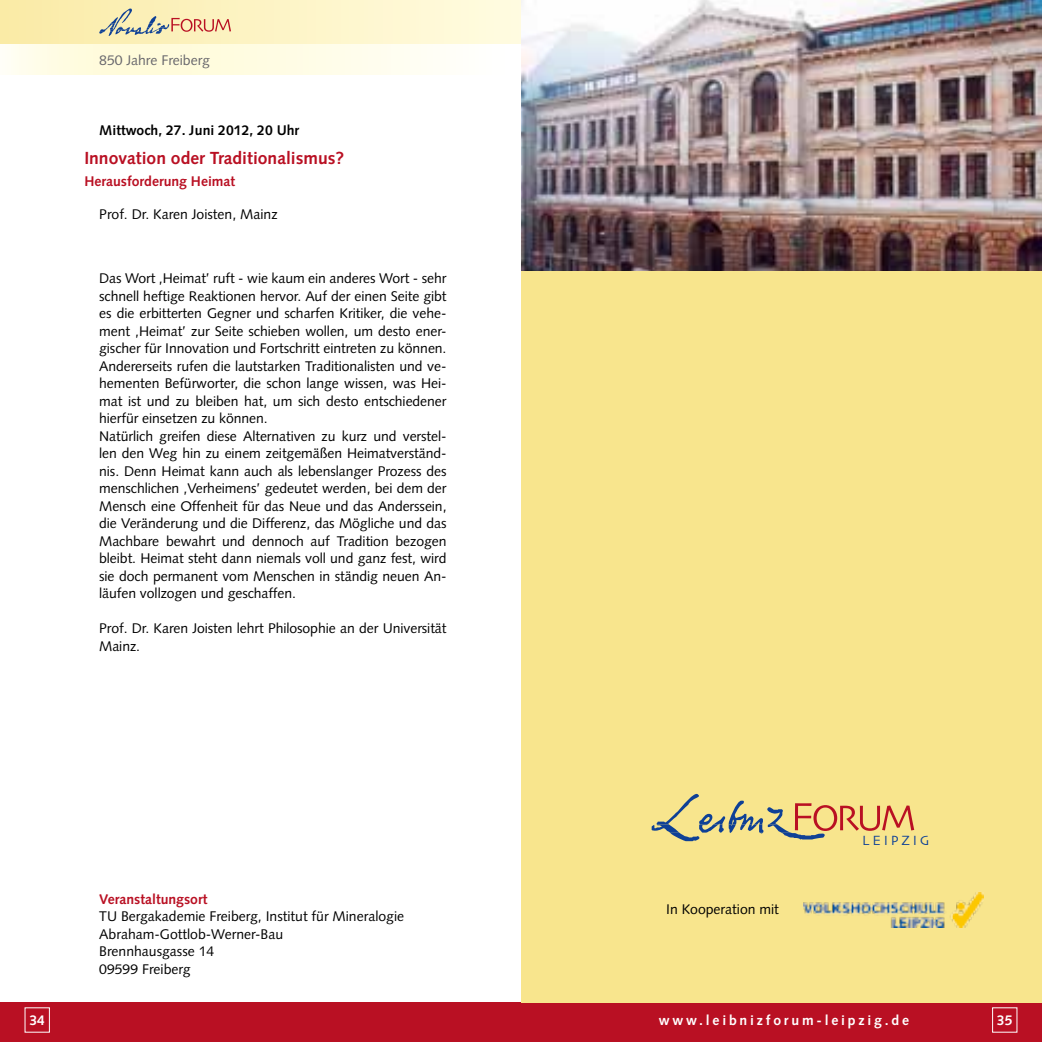
<style>
.page{position:relative;width:1042px;height:1042px;background:#fff}
.page>*{position:absolute;margin:0;border:0;box-sizing:border-box;transform-origin:0 0}
.t1{font:700 17.5px "Syntax";color:#b91023}
.t2{font:14px/17.5px "Syntax";letter-spacing:-.005em;color:#000}
.t3{font:700 14px "Syntax";color:#b91023}
.t4{font:700 14px "Syntax";letter-spacing:.2em;color:#fff}
.t5{font:700 14px "Syntax";color:#000}
.t6{font:14px "Syntax";color:#68676c}
.t7{font:14px "Skia";letter-spacing:.2em;color:#0e4096}
</style>
<div class="page">
<div style="left:521px;top:1002px;width:521px;height:40px;background:#b91023"></div>
<div style="left:0;top:1002px;width:521px;height:40px;background:#b91023"></div>
<div style="left:0;top:0;width:521px;height:45px;background:linear-gradient(to right,#faeba6,#fffce2)"></div>
<svg style="left:99px;top:9px;width:132px;height:27px;background:#e0d1ab"></svg>
<svg style="left:11px;top:45px;width:416px;height:29px;background:#fffce3"></svg>
<div style="left:521px;top:0;width:521px;height:1002px;background:#f8e58d"></div>
<img style="left:521px;top:0;width:521px;height:270px">
<svg style="left:651px;top:794px;width:263px;height:47px"></svg>
<img style="left:803px;top:892px;width:180px;height:36px">
<p class="t6" style="left:99px;top:52px;width:112px">850 Jahre Freiberg</p>
<p class="t5" style="left:99px;top:122px;width:201px">Mittwoch, 27. Juni 2012, 20 Uhr</p>
<p class="t1" style="left:84px;top:148px;width:261px">Innovation oder Traditionalismus?</p>
<p class="t3" style="left:84px;top:173px;width:152px">Herausforderung Heimat</p>
<p class="t2" style="left:99px;top:205px;width:180px">Prof. Dr. Karen Joisten, Mainz</p>
<p class="t2" style="left:99px;top:270px;width:349px">Das Wort ‚Heimat’ ruft - wie kaum ein anderes Wort - sehr schnell heftige Reaktionen hervor. Auf der einen Seite gibt es die erbitterten Gegner und scharfen Kritiker, die vehe&shy;ment ‚Heimat’ zur Seite schieben wollen, um desto ener&shy;gischer für Innovation und Fortschritt eintreten zu können.<br>Andererseits rufen die lautstarken Traditionalisten und ve&shy;hementen Befürworter, die schon lange wissen, was Hei&shy;mat ist und zu bleiben hat, um sich desto entschiedener hierfür einsetzen zu können.<br>Natürlich greifen diese Alternativen zu kurz und verstel&shy;len den Weg hin zu einem zeitgemäßen Heimatverständ&shy;nis. Denn Heimat kann auch als lebenslanger Prozess des menschlichen ‚Verheimens’ gedeutet werden, bei dem der Mensch eine Offenheit für das Neue und das Anderssein, die Veränderung und die Differenz, das Mögliche und das Machbare bewahrt und dennoch auf Tradition bezogen bleibt. Heimat steht dann niemals voll und ganz fest, wird sie doch permanent vom Menschen in ständig neuen An&shy;läufen vollzogen und geschaffen.</p>
<p class="t2" style="left:99px;top:620px;width:349px">Prof. Dr. Karen Joisten lehrt Philosophie an der Universität<br>Mainz.</p>
<p class="t3" style="left:99px;top:891px;width:110px">Veranstaltungsort</p>
<p class="t2" style="left:99px;top:907px;width:306px">TU Bergakademie Freiberg, Institut für Mineralogie<br>Abraham-Gottlob-Werner-Bau<br>Brennhausgasse 14<br>09599 Freiberg</p>
<p class="t2" style="left:666px;top:900px;width:114px">In Kooperation mit</p>
<p class="t7" style="left:862px;top:832px;width:69px">LEIPZIG</p>
<p class="t4" style="left:659px;top:1012px;width:252px">www.leibnizforum-leipzig.de</p>
<p class="t4" style="left:29px;top:1012px;width:17px">34</p>
<p class="t4" style="left:997px;top:1012px;width:17px">35</p>
</div>
